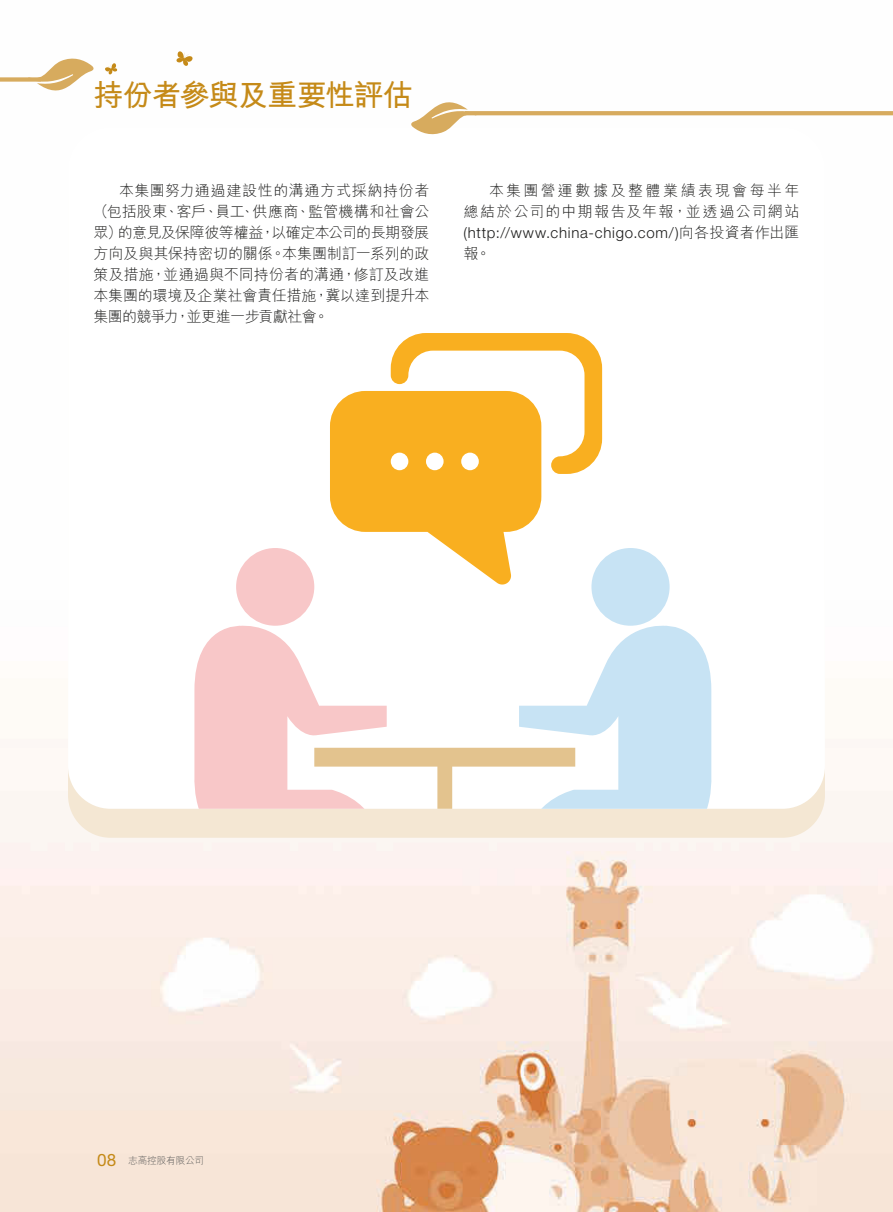
<style>
.page{position:relative;width:893px;height:1212px;background:#fff}
.page>*{position:absolute;margin:0;border:0;box-sizing:border-box;transform-origin:0 0}
.t1{font:700 30px "M Hei HK";letter-spacing:-.035em;color:#c58a18}
.t2{font:300 15px/21px "M Hei HK";letter-spacing:.015em;color:#1c1c1b;text-align:justify}
.t3{font:300 15px/21px "M Hei HK";letter-spacing:.13em;color:#1c1c1b;text-align:right}
.t4{font:300 15px "Helvetica Neue LT Std";letter-spacing:.05em;color:#1c1c1b}
.t5{font:300 9.75px "M Hei HK";letter-spacing:-.025em;color:#575756}
.s1{font-family:"M Hei HK"}
.s2{font-family:"Helvetica Neue LT Std";font-weight:400;font-size:17.1px;color:#c58a18}
</style>
<div class="page">
<img style="left:0;top:69px;width:893px;height:1143px">
<div style="left:68px;top:158px;width:757px;height:680px;background:#f4e7d3;border-radius:43px"></div>
<div style="left:68px;top:127px;width:757px;height:682px;background:#fff;border-radius:43px"></div>
<div style="left:591px;top:548px;width:79px;height:78px;background:#c7e3f4;border-radius:50%"></div>
<svg style="left:194px;top:622px;width:518px;height:187px"></svg>
<div style="left:236px;top:548px;width:78px;height:78px;background:#f8c7c8;border-radius:50%"></div>
<svg style="left:330px;top:333px;width:272px;height:251px"></svg>
<svg style="left:176px;top:51px;width:17px;height:15px"></svg>
<svg style="left:105px;top:63px;width:12px;height:12px"></svg>
<svg style="left:409px;top:100px;width:68px;height:35px"></svg>
<svg style="left:465px;top:111px;width:428px;height:4px;background:#d7ac61"></svg>
<svg style="left:28px;top:58px;width:68px;height:34px"></svg>
<div style="left:0;top:77px;width:41px;height:5px;background:#d7ab5e"></div>
<h1 class="t1" style="left:94px;top:74px;width:321px">持份者參與及重要性評估</h1>
<p class="t2" style="left:94px;top:180px;width:337px;text-indent:26px">本集團努力通過建設性的溝通方式採納持份者（包括股東、客戶、員工、供應商、監管機構和社會公眾）的意見及保障彼等權益，以確定本公司的長期發展方向及與其保持密切的關係。本集團制訂一系列的政策及措施，並通過與不同持份者的溝通，修訂及改進本集團的環境及企業社會責任措施，冀以達到提升本集團的競爭力，並更進一步貢獻社會。</p>
<p class="t3" style="left:463px;top:180px;width:337px">本集團營運數據及整體業績表現會每半年<br>總結於公司的中期報告及年報，並透過公司網站</p>
<p class="t4" style="left:463px;top:224px;width:337px">(http://www.china-chigo.com/)<span class="s1">向各投資者作出匯</span></p>
<p class="t2" style="left:463px;top:243px;width:29px">報。</p>
<p class="t5" style="left:97px;top:1153px;width:108px"><span class="s2">08</span> 志高控股有限公司</p>
</div>
